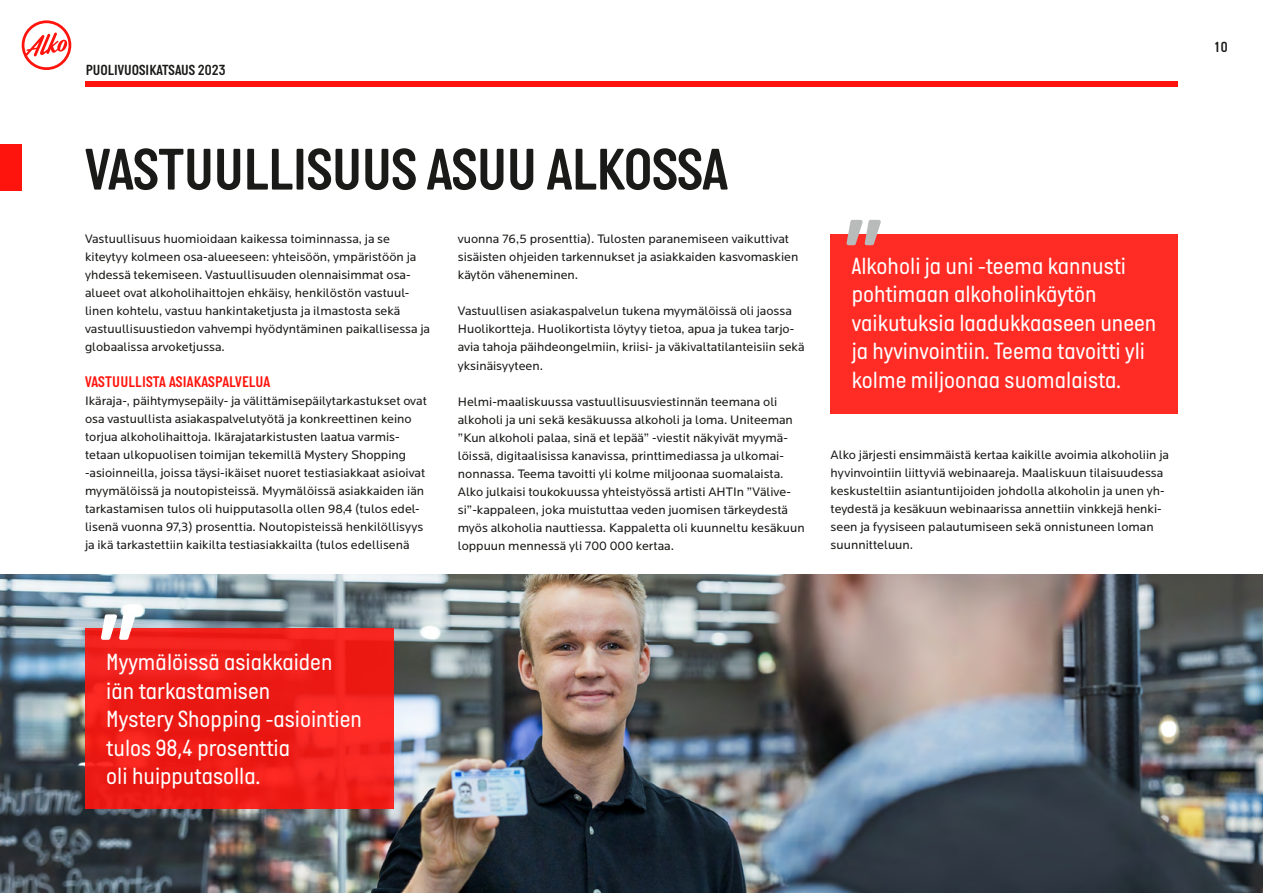
<style>
.page{position:relative;width:1263px;height:893px;background:#fff}
.page>*{position:absolute;margin:0;border:0;box-sizing:border-box;transform-origin:0 0}
.t1{font:600 60px "Italian Plate No 1";letter-spacing:-.01em;color:#1a1a18}
.t2{font:24px/28.5px "Italian Plate No 1";color:#fff}
.t3{font:600 15.75px "Italian Plate No 1";letter-spacing:.01em;color:#ff140d}
.t4{font:600 15px "Italian Plate No 1";color:#1a1a18}
.t5{font:12.75px/18px "Locator";color:#1a1a18}
</style>
<div class="page">
<svg style="left:22px;top:20px;width:49px;height:50px"></svg>
<div style="left:85px;top:82px;width:1093px;height:5px;background:#ff140d"></div>
<img style="left:0;top:575px;width:1263px;height:318px">
<div style="left:0;top:145px;width:22px;height:46px;background:#ff140d"></div>
<div style="left:85px;top:628px;width:308px;height:181px;background:linear-gradient(to right,#ed1c16,#f3211b)"></div>
<svg style="left:101px;top:614px;width:34px;height:26px"></svg>
<div style="left:831px;top:234px;width:347px;height:179px;background:#ff2b25"></div>
<svg style="left:846px;top:220px;width:35px;height:25px"></svg>
<p class="t4" style="left:86px;top:62px;width:141px">PUOLIVUOSIKATSAUS 2023</p>
<h1 class="t1" style="left:85px;top:137px;width:644px">VASTUULLISUUS ASUU ALKOSSA</h1>
<p class="t5" style="left:85px;top:231px;width:346px">Vastuullisuus huomioidaan kaikessa toiminnassa, ja se kiteytyy kolmeen osa-alueeseen: yhteisöön, ympäristöön ja yhdessä tekemiseen. Vastuullisuuden olennaisimmat osa&shy;alueet ovat alkoholihaittojen ehkäisy, henkilöstön vastuul&shy;linen kohtelu, vastuu hankintaketjusta ja ilmastosta sekä vastuullisuustiedon vahvempi hyödyntäminen paikallisessa ja globaalissa arvoketjussa.</p>
<p class="t3" style="left:85px;top:374px;width:187px">VASTUULLISTA ASIAKASPALVELUA</p>
<p class="t5" style="left:85px;top:393px;width:343px">Ikäraja-, päihtymysepäily- ja välittämisepäilytarkastukset ovat osa vastuullista asiakaspalvelutyötä ja konkreettinen keino torjua alkoholihaittoja. Ikärajatarkistusten laatua varmis&shy;tetaan ulkopuolisen toimijan tekemillä Mystery Shopping -asioinneilla, joissa täysi-ikäiset nuoret testiasiakkaat asioivat myymälöissä ja noutopisteissä. Myymälöissä asiakkaiden iän tarkastamisen tulos oli huipputasolla ollen 98,4 (tulos edel&shy;lisenä vuonna 97,3) prosenttia. Noutopisteissä henkilöllisyys ja ikä tarkastettiin kaikilta testiasiakkailta (tulos edellisenä</p>
<p class="t5" style="left:458px;top:231px;width:342px">vuonna 76,5 prosenttia). Tulosten paranemiseen vaikuttivat sisäisten ohjeiden tarkennukset ja asiakkaiden kasvomaskien käytön väheneminen.</p>
<p class="t5" style="left:458px;top:303px;width:348px">Vastuullisen asiakaspalvelun tukena myymälöissä oli jaossa Huolikortteja. Huolikortista löytyy tietoa, apua ja tukea tarjo&shy;avia tahoja päihdeongelmiin, kriisi- ja väkivaltatilanteisiin sekä yksinäisyyteen.</p>
<p class="t5" style="left:458px;top:393px;width:348px">Helmi-maaliskuussa vastuullisuusviestinnän teemana oli alkoholi ja uni sekä kesäkuussa alkoholi ja loma. Uniteeman ”Kun alkoholi palaa, sinä et lepää” -viestit näkyivät myymä&shy;löissä, digitaalisissa kanavissa, printtimediassa ja ulkomai&shy;nonnassa. Teema tavoitti yli kolme miljoonaa suomalaista.<br>Alko julkaisi toukokuussa yhteistyössä artisti AHTIn ”Välive&shy;si”-kappaleen, joka muistuttaa veden juomisen tärkeydestä myös alkoholia nauttiessa. Kappaletta oli kuunneltu kesäkuun loppuun mennessä yli 700 000 kertaa.</p>
<h2 class="t2" style="left:852px;top:251px;width:306px">Alkoholi ja uni -teema kannusti pohtimaan alkoholinkäytön vaikutuksia laadukkaaseen uneen ja hyvinvointiin. Teema tavoitti yli kolme miljoonaa suomalaista.</h2>
<p class="t5" style="left:831px;top:447px;width:340px">Alko järjesti ensimmäistä kertaa kaikille avoimia alkoholiin ja hyvinvointiin liittyviä webinaareja. Maaliskuun tilaisuudessa keskusteltiin asiantuntijoiden johdolla alkoholin ja unen yh&shy;teydestä ja kesäkuun webinaarissa annettiin vinkkejä henki&shy;seen ja fyysiseen palautumiseen sekä onnistuneen loman suunnitteluun.</p>
<h2 class="t2" style="left:106px;top:648px;width:257px">Myymälöissä asiakkaiden iän tarkastamisen<br>Mystery Shopping -asiointien tulos 98,4 prosenttia<br>oli huipputasolla.</h2>
<p class="t4" style="left:1214px;top:39px;width:15px">10</p>
</div>
